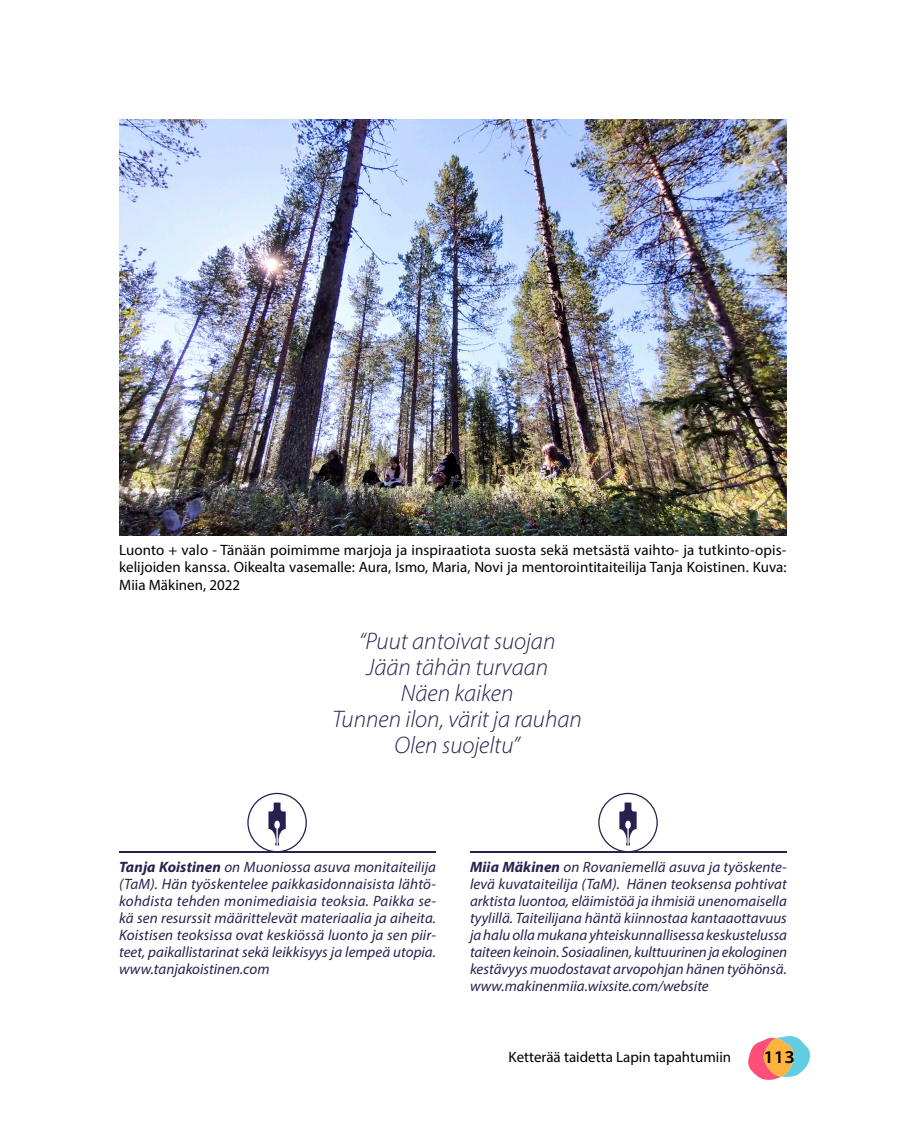
<style>
.page{position:relative;width:906px;height:1132px;background:#fff}
.page>*{position:absolute;margin:0;border:0;box-sizing:border-box;transform-origin:0 0}
.nosto{font:24px "Myriad Variable Concept Italic 3";color:#28204e}
.t1{font:18px "Myriad Variable Concept";color:#000}
.kirjoittajatiedot{font:15px/17px "Myriad Variable Concept Italic 2";color:#28204e;text-align:justify}
.kuvateksti{font:15px/17.2px "Myriad Variable Concept Roman 2";color:#000;text-align:justify}
.t2{font:15px "Myriad Variable Concept Roman 4";color:#000}
.s1{font-family:"Myriad Variable Concept Italic 4"}
</style>
<div class="page">
<svg style="left:748px;top:1035px;width:63px;height:45px"></svg>
<img style="left:119px;top:119px;width:668px;height:416px">
<hr style="left:119px;top:850px;width:317px;height:2px;background:#28204e">
<svg style="left:247px;top:792px;width:60px;height:59px"></svg>
<hr style="left:470px;top:850px;width:317px;height:2px;background:#28204e">
<svg style="left:598px;top:792px;width:60px;height:59px"></svg>
<p class="kuvateksti" style="left:119px;top:541px;width:669px">Luonto + valo - Tänään poimimme marjoja ja inspiraatiota suosta sekä metsästä vaihto- ja tutkinto-opis&shy;kelijoiden kanssa. Oikealta vasemalle: Aura, Ismo, Maria, Novi ja mentorointitaiteilija Tanja Koistinen. Kuva:<br>Miia Mäkinen, 2022</p>
<p class="nosto" style="left:359px;top:627px;width:198px">“Puut antoivat suojan</p>
<p class="nosto" style="left:366px;top:653px;width:184px">Jään tähän turvaan</p>
<p class="nosto" style="left:401px;top:679px;width:114px">Näen kaiken</p>
<p class="nosto" style="left:332px;top:705px;width:251px">Tunnen ilon, värit ja rauhan</p>
<p class="nosto" style="left:394px;top:731px;width:127px">Olen suojeltu”</p>
<p class="kirjoittajatiedot" style="left:119px;top:858px;width:318px"><span class="s1">Tanja Koistinen</span> on Muoniossa asuva monitaiteilija (TaM). Hän työskentelee paikkasidonnaisista lähtö&shy;kohdista tehden monimediaisia teoksia. Paikka se&shy;kä sen resurssit määrittelevät materiaalia ja aiheita.<br>Koistisen teoksissa ovat keskiössä luonto ja sen piir&shy;teet, paikallistarinat sekä leikkisyys ja lempeä utopia. www.tanjakoistinen.com</p>
<p class="kirjoittajatiedot" style="left:470px;top:858px;width:318px"><span class="s1">Miia Mäkinen</span> on Rovaniemellä asuva ja työskente&shy;levä kuvataiteilija (TaM). Hänen teoksensa pohtivat arktista luontoa, eläimistöä ja ihmisiä unenomaisella tyylillä. Taiteilijana häntä kiinnostaa kantaaottavuus ja halu olla mukana yhteiskunnallisessa keskustelussa taiteen keinoin. Sosiaalinen, kulttuurinen ja ekologinen kestävyys muodostavat arvopohjan hänen työhönsä. www.makinenmiia.wixsite.com/website</p>
<p class="t2" style="left:508px;top:1047px;width:224px">Ketterää taidetta Lapin tapahtumiin</p>
<p class="t1" style="left:763px;top:1046px;width:33px">113</p>
</div>
